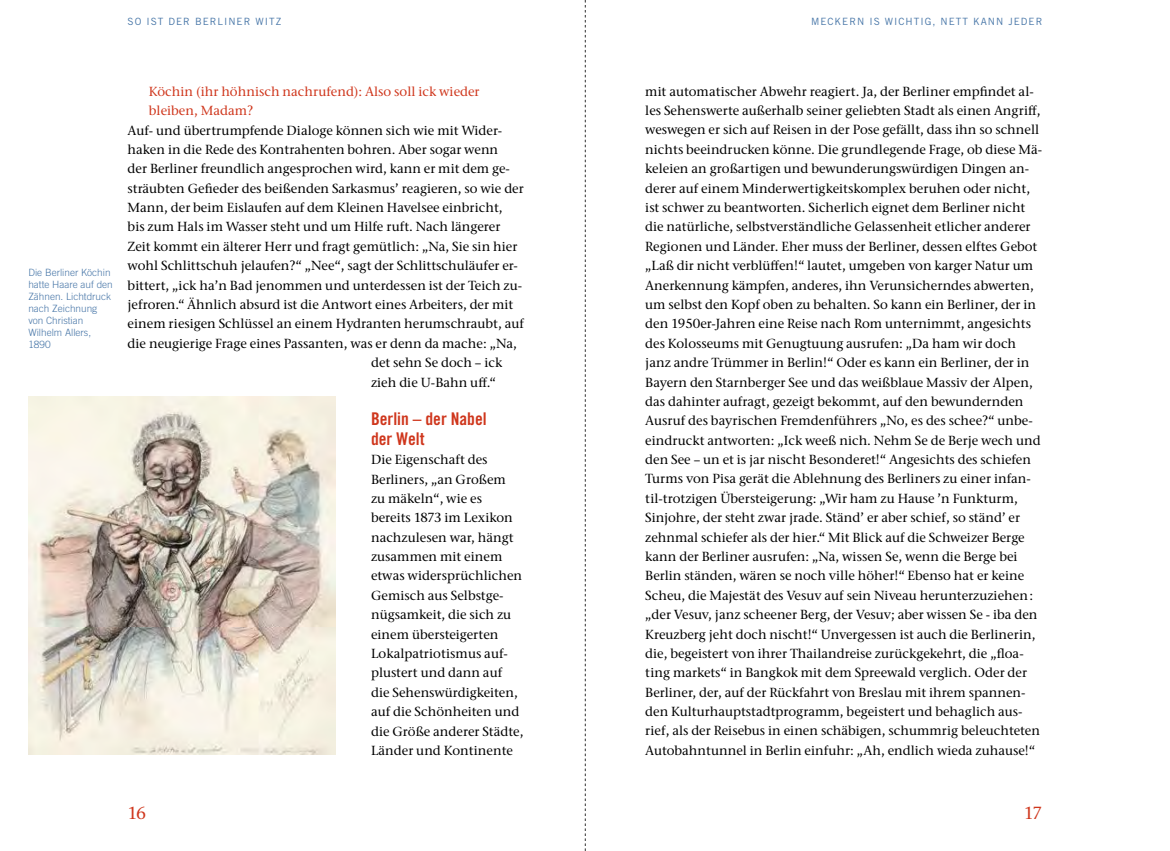
<style>
.page{position:relative;width:1170px;height:851px;background:#fff}
.page>*{position:absolute;margin:0;border:0;box-sizing:border-box;transform-origin:0 0}
.t1{font:17.5px/19.4px "Trade Gothic Bold Cond Twenty";color:#cf361c}
.t2{font:500 17.5px "Stone Serif ITC Pro";color:#cf361c}
.t3{font:500 13.12px/19.4px "Stone Serif ITC Pro";color:#000}
.t4{font:500 13.12px/19.4px "Stone Serif ITC Pro";color:#cf361c}
.t5{font:300 10px/12px "Trade Gothic LT Com";color:#4675a7}
.t6{font:10px "Trade Gothic";letter-spacing:.1em;color:#4675a7}
</style>
<div class="page">
<svg style="left:585px;top:0;width:1px;height:850px"></svg>
<img style="left:28px;top:396px;width:307px;height:358px">
<p class="t6" style="left:128px;top:16px;width:155px">SO IST DER BERLINER WITZ</p>
<p class="t6" style="left:811px;top:16px;width:233px">MECKERN IS WICHTIG, NETT KANN JEDER</p>
<p class="t5" style="left:28px;top:266px;width:86px">Die Berliner Köchin hatte Haare auf den<br>Zähnen. Lichtdruck nach Zeichnung von Christian<br>Wilhelm Allers,<br>1890</p>
<p class="t4" style="left:149px;top:82px;width:332px">Köchin (ihr höhnisch nachrufend): Also soll ick wieder bleiben, Madam?</p>
<p class="t3" style="left:128px;top:120px;width:376px">Auf- und übertrumpfende Dialoge können sich wie mit Wider-</p>
<p class="t3" style="left:128px;top:140px;width:372px">haken in die Rede des Kontrahenten bohren. Aber sogar wenn</p>
<p class="t3" style="left:128px;top:159px;width:384px">der Berliner freundlich angesprochen wird, kann er mit dem ge-</p>
<p class="t3" style="left:128px;top:178px;width:397px">sträubten Gefieder des beißenden Sarkasmus’ reagieren, so wie der</p>
<p class="t3" style="left:128px;top:198px;width:376px">Mann, der beim Eislaufen auf dem Kleinen Havelsee einbricht,</p>
<p class="t3" style="left:128px;top:217px;width:374px">bis zum Hals im Wasser steht und um Hilfe ruft. Nach längerer</p>
<p class="t3" style="left:128px;top:236px;width:391px">Zeit kommt ein älterer Herr und fragt gemütlich: „Na, Sie sin hier</p>
<p class="t3" style="left:128px;top:256px;width:392px">wohl Schlittschuh jelaufen?“ „Nee“, sagt der Schlittschuläufer er-</p>
<p class="t3" style="left:128px;top:275px;width:396px">bittert, „ick ha’n Bad jenommen und unterdessen ist der Teich zu-</p>
<p class="t3" style="left:128px;top:295px;width:387px">jefroren.“ Ähnlich absurd ist die Antwort eines Arbeiters, der mit</p>
<p class="t3" style="left:128px;top:314px;width:398px">einem riesigen Schlüssel an einem Hydranten herumschraubt, auf</p>
<p class="t3" style="left:128px;top:333px;width:390px">die neugierige Frage eines Passanten, was er denn da mache: „Na,</p>
<p class="t3" style="left:371px;top:353px;width:133px">det sehn Se doch – ick</p>
<p class="t3" style="left:371px;top:372px;width:126px">zieh die U-Bahn uff.“</p>
<h1 class="t1" style="left:371px;top:409px;width:117px">Berlin – der Nabel der Welt</h1>
<p class="t3" style="left:371px;top:450px;width:154px">Die Eigenschaft des<br>Berliners, „an Großem<br>zu mäkeln“, wie es bereits 1873 im Lexikon nachzulesen war, hängt zusammen mit einem etwas widersprüchlichen<br>Gemisch aus Selbstge&shy;nügsamkeit, die sich zu einem übersteigerten<br>Lokalpatriotismus auf&shy;plustert und dann auf die Sehenswürdigkeiten, auf die Schönheiten und die Größe anderer Städte,<br>Länder und Kontinente</p>
<p class="t3" style="left:645px;top:81px;width:398px">mit automatischer Abwehr reagiert. Ja, der Berliner empfindet al&shy;les Sehenswerte außerhalb seiner geliebten Stadt als einen Angriff, weswegen er sich auf Reisen in der Pose gefällt, dass ihn so schnell nichts beeindrucken könne. Die grundlegende Frage, ob diese Mä&shy;keleien an großartigen und bewunderungswürdigen Dingen an&shy;derer auf einem Minderwertigkeitskomplex beruhen oder nicht, ist schwer zu beantworten. Sicherlich eignet dem Berliner nicht die natürliche, selbstverständliche Gelassenheit etlicher anderer Regionen und Länder. Eher muss der Berliner, dessen elftes Gebot „Laß dir nicht verblüffen!“ lautet, umgeben von karger Natur um Anerkennung kämpfen, anderes, ihn Verunsicherndes abwerten, um selbst den Kopf oben zu behalten. So kann ein Berliner, der in den 1950er-Jahren eine Reise nach Rom unternimmt, angesichts des Kolosseums mit Genugtuung ausrufen: „Da ham wir doch janz andre Trümmer in Berlin!“ Oder es kann ein Berliner, der in Bayern den Starnberger See und das weißblaue Massiv der Alpen, das dahinter aufragt, gezeigt bekommt, auf den bewundernden Ausruf des bayrischen Fremdenführers „No, es des schee?“ unbe&shy;eindruckt antworten: „Ick weeß nich. Nehm Se de Berje wech und den See – un et is jar nischt Besonderet!“ Angesichts des schiefen Turms von Pisa gerät die Ablehnung des Berliners zu einer infan&shy;til-trotzigen Übersteigerung: „Wir ham zu Hause ’n Funkturm, Sinjohre, der steht zwar jrade. Ständ’ er aber schief, so ständ’ er zehnmal schiefer als der hier.“ Mit Blick auf die Schweizer Berge kann der Berliner ausrufen: „Na, wissen Se, wenn die Berge bei Berlin ständen, wären se noch ville höher!“ Ebenso hat er keine Scheu, die Majestät des Vesuv auf sein Niveau herunterzuziehen : „der Vesuv, janz scheener Berg, der Vesuv; aber wissen Se - iba den Kreuzberg jeht doch nischt!“ Unvergessen ist auch die Berlinerin, die, begeistert von ihrer Thailandreise zurückgekehrt, die „floa&shy;ting markets“ in Bangkok mit dem Spreewald verglich. Oder der Berliner, der, auf der Rückfahrt von Breslau mit ihrem spannen&shy;den Kulturhauptstadtprogramm, begeistert und behaglich aus&shy;rief, als der Reisebus in einen schäbigen, schummrig beleuchteten Autobahntunnel in Berlin einfuhr: „Ah, endlich wieda zuhause!“</p>
<h1 class="t2" style="left:128px;top:802px;width:20px">16</h1>
<h1 class="t2" style="left:1023px;top:802px;width:20px">17</h1>
</div>
